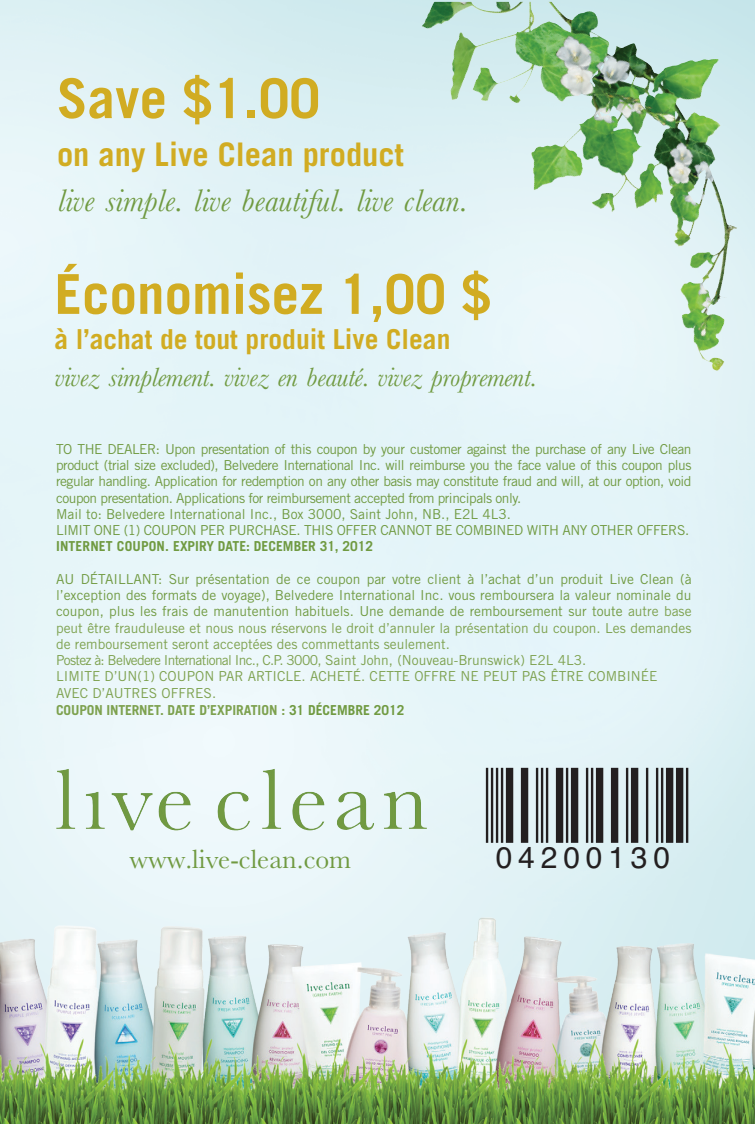
<style>
.page{position:relative;width:755px;height:1124px;background:#fff}
.page>*{position:absolute;margin:0;border:0;box-sizing:border-box;transform-origin:0 0}
.t1{font:700 55px "Trade Gothic";color:#d1ac22}
.t2{font:italic 32.5px "M Baskerville";color:#709a41}
.t3{font:700 32.5px "Trade Gothic";color:#d1ac22}
.t4{font:30px "Helvetica";letter-spacing:.195em;color:#231f20}
.t5{font:italic 27.5px "M Baskerville";letter-spacing:-.01em;color:#709a41}
.t6{font:700 27.5px "Trade Gothic";color:#d1ac22}
.t7{font:27.5px "M Baskerville";color:#709a41}
.t8{font:13.75px/16.5px "Trade Gothic";color:#7da14e}
.t9{font:13.75px/16.2px "Trade Gothic";letter-spacing:-.035em;color:#709a41}
.t10{font:700 13.75px "Trade Gothic";color:#709a41}
.s1{color:#709a41}
.s2{font-weight:700}
.s3{font-weight:700;color:#709a41}
</style>
<div class="page">
<img style="left:1px;top:0;width:754px;height:900px">
<img style="left:56px;top:769px;width:358px;height:60px">
<img style="left:0;top:900px;width:755px;height:224px">
<img style="left:450px;top:2px;width:121px;height:99px">
<hr style="left:486px;top:768px;width:2px;height:75px;background:#231f20">
<hr style="left:491px;top:768px;width:2px;height:75px;background:#231f20">
<hr style="left:496px;top:768px;width:2px;height:75px;background:#231f20">
<hr style="left:501px;top:768px;width:2px;height:75px;background:#231f20">
<div style="left:506px;top:768px;width:7px;height:75px;background:#231f20"></div>
<div style="left:521px;top:768px;width:7px;height:75px;background:#231f20"></div>
<hr style="left:536px;top:768px;width:2px;height:75px;background:#231f20">
<hr style="left:541px;top:768px;width:2px;height:75px;background:#231f20">
<hr style="left:546px;top:768px;width:2px;height:75px;background:#231f20">
<div style="left:556px;top:768px;width:7px;height:75px;background:#231f20"></div>
<hr style="left:566px;top:768px;width:2px;height:75px;background:#231f20">
<div style="left:571px;top:768px;width:7px;height:75px;background:#231f20"></div>
<hr style="left:586px;top:768px;width:2px;height:75px;background:#231f20">
<hr style="left:591px;top:768px;width:2px;height:75px;background:#231f20">
<div style="left:596px;top:768px;width:7px;height:75px;background:#231f20"></div>
<div style="left:611px;top:768px;width:7px;height:75px;background:#231f20"></div>
<hr style="left:626px;top:768px;width:2px;height:75px;background:#231f20">
<div style="left:631px;top:768px;width:7px;height:75px;background:#231f20"></div>
<hr style="left:646px;top:768px;width:2px;height:75px;background:#231f20">
<hr style="left:656px;top:768px;width:2px;height:75px;background:#231f20">
<hr style="left:661px;top:768px;width:2px;height:75px;background:#231f20">
<div style="left:666px;top:768px;width:7px;height:75px;background:#231f20"></div>
<div style="left:676px;top:768px;width:7px;height:75px;background:#231f20"></div>
<hr style="left:686px;top:768px;width:2px;height:75px;background:#231f20">
<h1 class="t1" style="left:57px;top:65px;width:264px">Save $1.00</h1>
<h2 class="t3" style="left:57px;top:134px;width:348px">on any Live Clean product</h2>
<h2 class="t2" style="left:57px;top:182px;width:411px">live simple. live beautiful. live clean.</h2>
<h1 class="t1" style="left:55px;top:260px;width:439px">Économisez 1,00 $</h1>
<h3 class="t6" style="left:55px;top:322px;width:397px">à l’achat de tout produit Live Clean</h3>
<h3 class="t5" style="left:55px;top:362px;width:483px">vivez simplement. vivez en beauté. vivez proprement.</h3>
<p class="t9" style="left:56px;top:441px;width:637px">TO THE DEALER: Upon presentation of this coupon by your customer against the purchase of any Live Clean product (trial size excluded), Belvedere International Inc. will reimburse you the face value of this coupon plus regular handling. Application for redemption on any other basis may constitute fraud and will, at our option, void coupon presentation. Applications for reimbursement accepted from principals only.<br>Mail to: Belvedere International Inc., Box 3000, Saint John, NB., E2L 4L3.<br>LIMIT ONE (1) COUPON PER PURCHASE. THIS OFFER CANNOT BE COMBINED WITH ANY OTHER OFFERS.</p>
<p class="t10" style="left:56px;top:538px;width:318px">INTERNET COUPON. EXPIRY DATE: DECEMBER 31, 2012</p>
<p class="t8" style="left:56px;top:571px;width:637px"><span class="s1">AU DÉTAILLANT: Sur présentation de ce coupon par votre client à l’achat d’un produit Live Clean (à l’exception des formats de voyage), Belvedere International Inc. vous remboursera la valeur nominale du coupon, plus les frais de manutention habituels. Une demande de remboursement sur toute</span> autre base peut être frauduleuse et nous nous réservons le droit d’annuler la présentation du coupon. Les demandes de remboursement seront acceptées des commettants seulement.<br>Postez à: Belvedere International Inc., C.P. 3000, Saint John, (Nouveau-Brunswick) E2L 4L3.<br>LIMITE D’UN(1) COUPON PAR ARTICLE. ACHETÉ. CETTE OFFRE NE PEUT PAS ÊTRE COMBINÉE AVEC D’AUTRES OFFRES.<br><span class="s2">COUPON INTERNET. DATE D’EXPIRATION :</span> <span class="s3">31 DÉCEMBRE 2012</span></p>
<h3 class="t7" style="left:129px;top:843px;width:223px">www.live-clean.com</h3>
<h3 class="t4" style="left:496px;top:834px;width:176px">04200130</h3>
</div>
